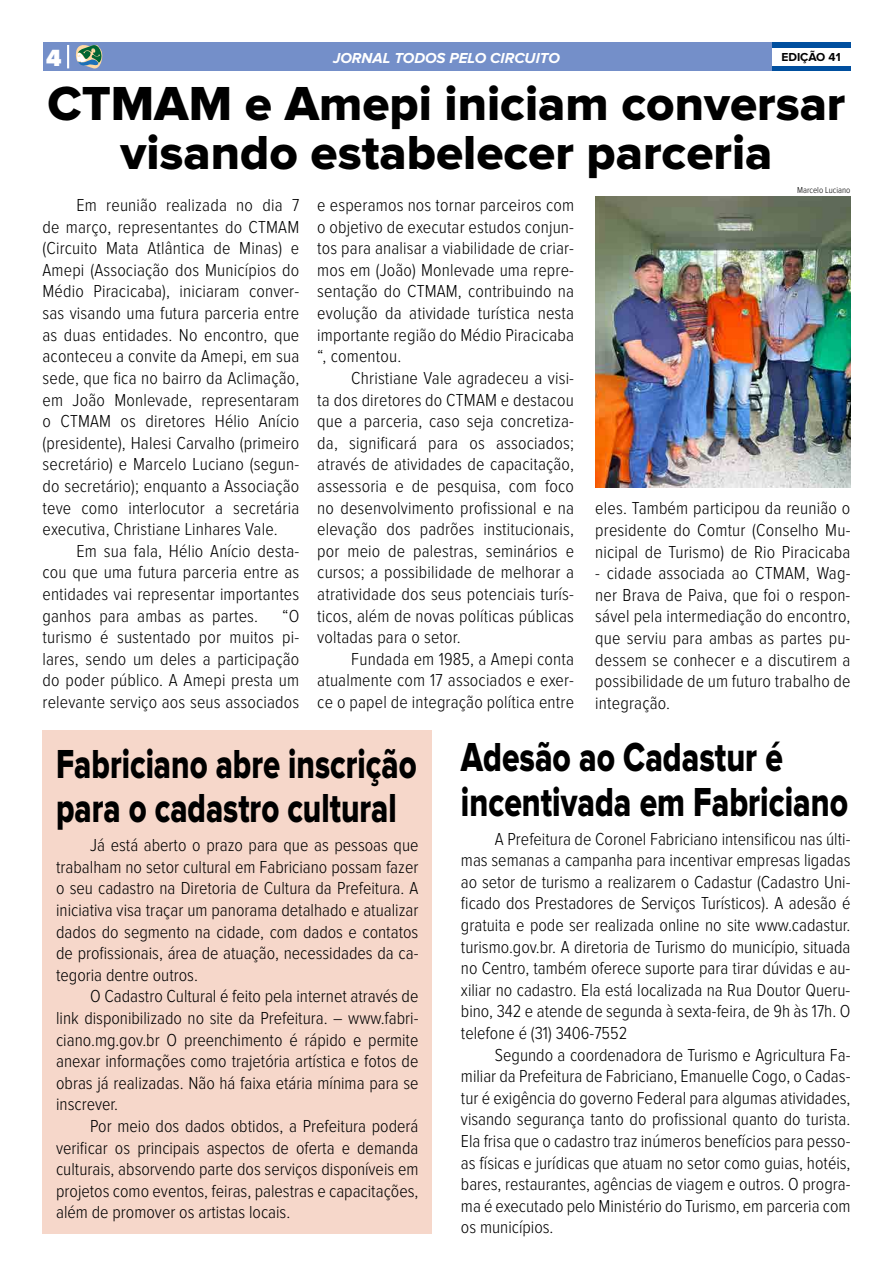
<style>
.page{position:relative;width:893px;height:1276px;background:#fff}
.page>*{position:absolute;margin:0;border:0;box-sizing:border-box;transform-origin:0 0}
.t1{font:49.5px/49.2px "Proxima Nova Extrabld";color:#000;text-align:center}
.t2{font:42px/44.4px "Proxima Nova Extrabld";color:#000;scale:.74 1}
.t3{font:42px/44.4px "Proxima Nova Extrabld";color:#000;scale:.76 1}
.t4{font:900 24.3px "Proxima Nova";color:#fff}
.t5{font:300 18px/21.6px "Proxima Nova Cond";letter-spacing:.01em;color:#000;text-align:justify}
.t6{font:italic 700 15px "Proxima Nova";color:#fff}
.t7{font:700 12px "Proxima Nova";color:#000}
.t8{font:300 9px "Proxima Nova Cond";color:#000}
</style>
<div class="page">
<div style="left:43px;top:43px;width:807px;height:28px;background:#748fc9"></div>
<div style="left:771px;top:43px;width:79px;height:28px;background:#004f9f"></div>
<div style="left:771px;top:48px;width:79px;height:18px;background:#fff"></div>
<svg style="left:76px;top:42px;width:30px;height:27px"></svg>
<hr style="left:67px;top:45px;width:2px;height:23px;background:#fff">
<div style="left:43px;top:730px;width:389px;height:503px;background:#f6d7ca"></div>
<img style="left:595px;top:197px;width:255px;height:290px">
<h3 class="t4" style="left:46px;top:46px;width:17px">4</h3>
<p class="t6" style="left:333px;top:51px;width:228px">JORNAL TODOS PELO CIRCUITO</p>
<p class="t7" style="left:781px;top:52px;width:61px">EDIÇÃO 41</p>
<h1 class="t1" style="left:47px;top:81px;width:800px">CTMAM e Amepi iniciam conversar visando estabelecer parceria</h1>
<p class="t5" style="left:43px;top:195px;width:258px;text-indent:34px">Em reunião realizada no dia 7 de março, representantes do CTMAM (Circuito Mata Atlântica de Minas) e Amepi (Associação dos Municípios do Médio Piracicaba), iniciaram conver&shy;sas visando uma futura parceria entre as duas entidades. No encontro, que aconteceu a convite da Amepi, em sua sede, que fica no bairro da Aclimação, em João Monlevade, representaram o CTMAM os diretores Hélio Anício (presidente), Halesi Carvalho (primeiro secretário) e Marcelo Luciano (segun&shy;do secretário); enquanto a Associação teve como interlocutor a secretária executiva, Christiane Linhares Vale.</p>
<p class="t5" style="left:43px;top:541px;width:258px;text-indent:34px">Em sua fala, Hélio Anício desta&shy;cou que uma futura parceria entre as entidades vai representar importantes ganhos para ambas as partes.</p>
<p class="t8" style="left:797px;top:186px;width:55px">Marcelo Luciano</p>
<p class="t5" style="left:317px;top:195px;width:258px">e esperamos nos tornar parceiros com o objetivo de executar estudos conjun&shy;tos para analisar a viabilidade de criar&shy;mos em (João) Monlevade uma repre&shy;sentação do CTMAM, contribuindo na evolução da atividade turística nesta importante região do Médio Piracicaba “, comentou.</p>
<p class="t5" style="left:317px;top:368px;width:258px;text-indent:34px">Christiane Vale agradeceu a visi&shy;ta dos diretores do CTMAM e destacou que a parceria, caso seja concretiza&shy;da, significará para os associados; através de atividades de capacitação, assessoria e de pesquisa, com foco no desenvolvimento profissional e na elevação dos padrões institucionais, por meio de palestras, seminários e cursos; a possibilidade de melhorar a atratividade dos seus potenciais turís&shy;ticos, além de novas políticas públicas voltadas para o setor.</p>
<p class="t5" style="left:317px;top:649px;width:258px;text-indent:34px">Fundada em 1985, a Amepi conta atualmente com 17 associados e exer&shy;ce o papel de integração política entre</p>
<p class="t5" style="left:595px;top:498px;width:257px">eles. Também participou da reunião o presidente do Comtur (Conselho Mu&shy;nicipal de Turismo) de Rio Piracicaba</p>
<p class="t5" style="left:595px;top:563px;width:257px">- cidade associada ao CTMAM, Wag&shy;ner Brava de Paiva, que foi o respon&shy;sável pela intermediação do encontro, que serviu para ambas as partes pu&shy;dessem se conhecer e a discutirem a possibilidade de um futuro trabalho de integração.</p>
<p class="t5" style="left:43px;top:605px;width:258px;text-indent:240px">“O turismo é sustentado por muitos pi&shy;lares, sendo um deles a participação do poder público. A Amepi presta um relevante serviço aos seus associados</p>
<h2 class="t2" style="left:56px;top:743px;width:489px">Fabriciano abre inscrição para o cadastro cultural</h2>
<p class="t5" style="left:56px;top:835px;width:364px;text-indent:34px">Já está aberto o prazo para que as pessoas que trabalham no setor cultural em Fabriciano possam fazer o seu cadastro na Diretoria de Cultura da Prefeitura. A iniciativa visa traçar um panorama detalhado e atualizar dados do segmento na cidade, com dados e contatos de profissionais, área de atuação, necessidades da ca&shy;tegoria dentre outros.</p>
<p class="t5" style="left:56px;top:986px;width:364px;text-indent:34px">O Cadastro Cultural é feito pela internet através de link disponibilizado no site da Prefeitura. – www.fabri&shy;ciano.mg.gov.br O preenchimento é rápido e permite anexar informações como trajetória artística e fotos de obras já realizadas. Não há faixa etária mínima para se inscrever.</p>
<p class="t5" style="left:56px;top:1116px;width:364px;text-indent:34px">Por meio dos dados obtidos, a Prefeitura poderá verificar os principais aspectos de oferta e demanda culturais, absorvendo parte dos serviços disponíveis em projetos como eventos, feiras, palestras e capacitações, além de promover os artistas locais.</p>
<h2 class="t3" style="left:461px;top:737px;width:511px">Adesão ao Cadastur é incentivada em Fabriciano</h2>
<p class="t5" style="left:461px;top:828px;width:391px;text-indent:34px">A Prefeitura de Coronel Fabriciano intensificou nas últi&shy;mas semanas a campanha para incentivar empresas ligadas ao setor de turismo a realizarem o Cadastur (Cadastro Uni&shy;ficado dos Prestadores de Serviços Turísticos). A adesão é gratuita e pode ser realizada online no site www.cadastur. turismo.gov.br. A diretoria de Turismo do município, situada no Centro, também oferece suporte para tirar dúvidas e au&shy;xiliar no cadastro. Ela está localizada na Rua Doutor Queru&shy;bino, 342 e atende de segunda à sexta-feira, de 9h às 17h. O telefone é (31) 3406-7552</p>
<p class="t5" style="left:461px;top:1044px;width:391px;text-indent:34px">Segundo a coordenadora de Turismo e Agricultura Fa&shy;miliar da Prefeitura de Fabriciano, Emanuelle Cogo, o Cadas&shy;tur é exigência do governo Federal para algumas atividades, visando segurança tanto do profissional quanto do turista.<br>Ela frisa que o cadastro traz inúmeros benefícios para pesso&shy;as físicas e jurídicas que atuam no setor como guias, hotéis, bares, restaurantes, agências de viagem e outros. O progra&shy;ma é executado pelo Ministério do Turismo, em parceria com os municípios.</p>
</div>
